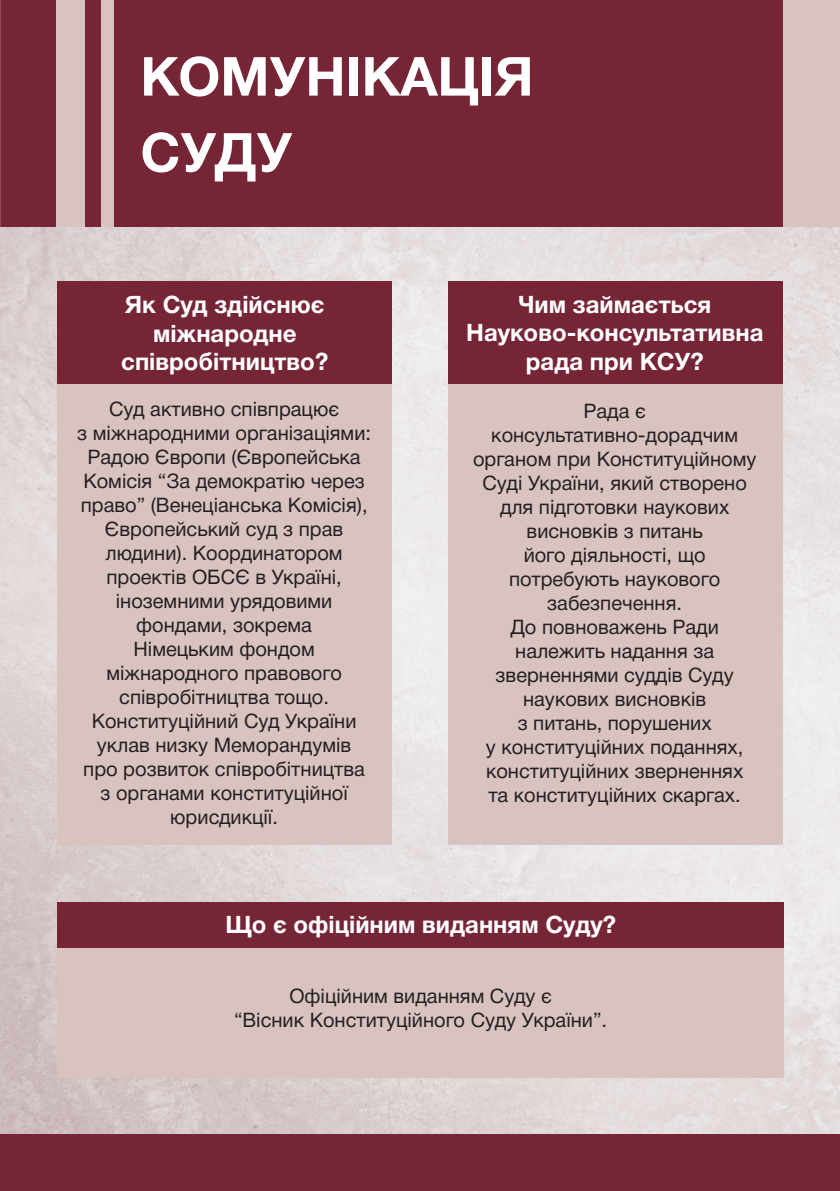
<style>
.page{position:relative;width:840px;height:1191px;background:#fff}
.page>*{position:absolute;margin:0;border:0;box-sizing:border-box;transform-origin:0 0}
.t1{font:700 54px/76px "Helvetica Neue Cyr";color:#fff}
.t2{font:700 24px/28.8px "Helvetica Neue Cyr";color:#fff;text-align:center}
.t3{font:20px/24px "Helvetica Neue Cyr";color:#231f20;text-align:center}
</style>
<div class="page">
<img style="left:0;top:226px;width:839px;height:908px">
<div style="left:0;top:1134px;width:839px;height:57px;background:#762536"></div>
<div style="left:0;top:0;width:839px;height:226px;background:#762536"></div>
<div style="left:782px;top:0;width:57px;height:226px;background:#d9c3c0"></div>
<div style="left:56px;top:0;width:29px;height:226px;background:#d9c3c0"></div>
<div style="left:101px;top:0;width:13px;height:226px;background:#d9c3c0"></div>
<div style="left:57px;top:902px;width:725px;height:175px;background:#d9c3c0"></div>
<div style="left:448px;top:281px;width:334px;height:563px;background:#d9c3c0"></div>
<div style="left:57px;top:281px;width:334px;height:564px;background:#d9c3c0"></div>
<div style="left:57px;top:281px;width:334px;height:103px;background:#762536"></div>
<div style="left:448px;top:281px;width:334px;height:103px;background:#762536"></div>
<div style="left:57px;top:902px;width:725px;height:45px;background:#762536"></div>
<h1 class="t1" style="left:140px;top:39px;width:394px">КОМУНІКАЦІЯ<br>СУДУ</h1>
<p class="t2" style="left:121px;top:290px;width:208px">Як Суд здійснює міжнародне співробітництво?</p>
<p class="t3" style="left:77px;top:397px;width:295px">Суд активно співпрацює<br>з міжнародними організаціями:<br>Радою Європи (Європейська<br>Комісія “За демократію через право” (Венеціанська Комісія),<br>Європейський суд з прав людини). Координатором проектів ОБСЄ в Україні, іноземними урядовими фондами, зокрема<br>Німецьким фондом міжнародного правового співробітництва тощо.<br>Конституційний Суд України уклав низку Меморандумів про розвиток співробітництва з органами конституційної юрисдикції.</p>
<p class="t2" style="left:466px;top:290px;width:299px">Чим займається<br>Науково-консультативна рада при КСУ?</p>
<p class="t3" style="left:472px;top:399px;width:285px">Рада є консультативно-дорадчим органом при Конституційному<br>Суді України, який створено для підготовки наукових висновків з питань<br>його діяльності, що потребують наукового забезпечення.<br>До повноважень Ради належить надання за зверненнями суддів Суду наукових висновків<br>з питань, порушених<br>у конституційних поданнях, конституційних зверненнях<br>та конституційних скаргах.</p>
<p class="t2" style="left:225px;top:910px;width:392px">Що є офіційним виданням Суду?</p>
<p class="t3" style="left:234px;top:984px;width:374px">Офіційним виданням Суду є<br>“Вісник Конституційного Суду України”.</p>
</div>
